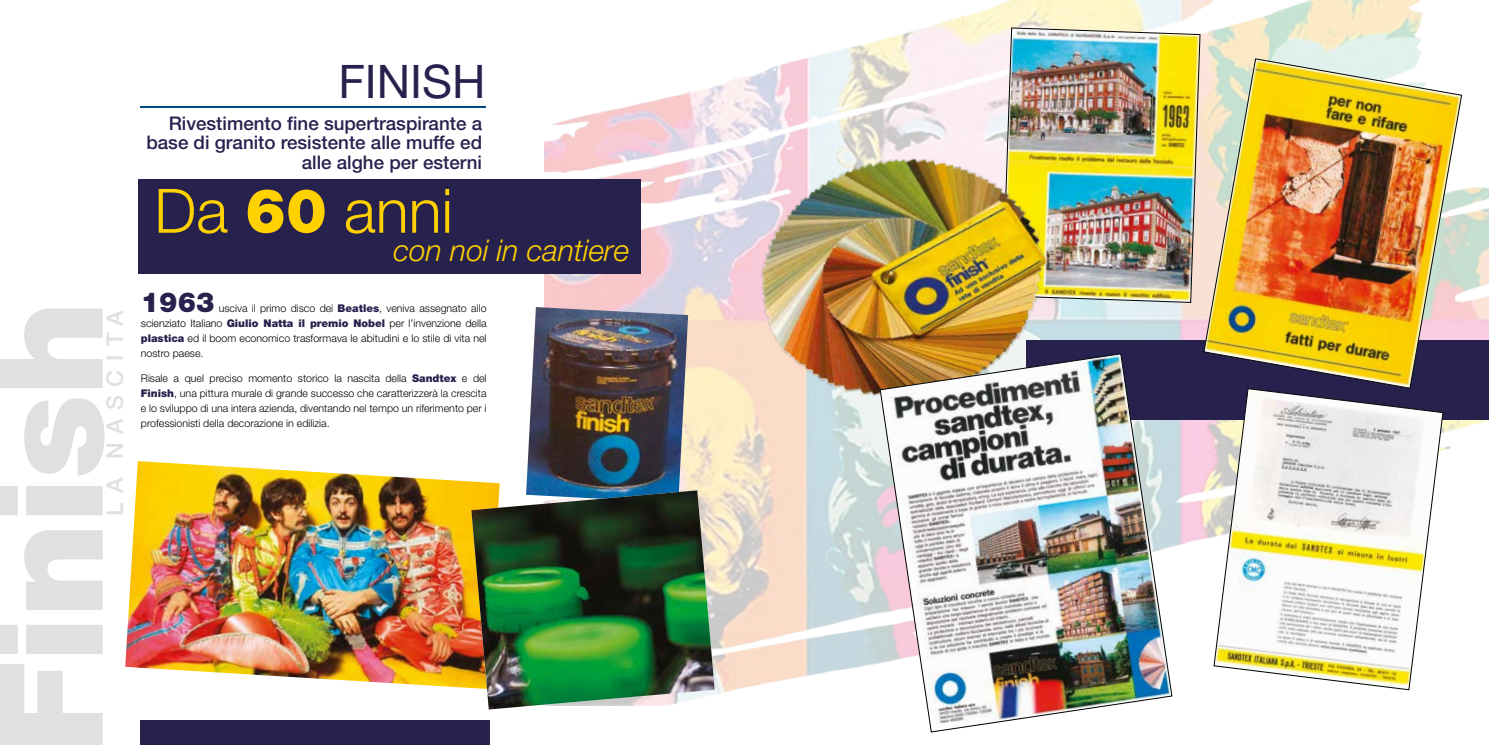
<style>
.page{position:relative;width:1489px;height:745px;background:#fff}
.page>*{position:absolute;margin:0;border:0;box-sizing:border-box;transform-origin:0 0}
.t1{font:900 147.5px "Helvetica Neue";letter-spacing:-.01em;color:#e0e0e0}
.t2{font:300 61.25px "Helvetica Neue";color:#ffd100}
.t3{font:46.25px "Helvetica Neue";color:#27214e}
.t4{font:italic 300 30px "Helvetica Neue";color:#ffd100}
.t5{font:900 27.5px "Helvetica Neue";color:#27214e}
.t6{font:500 23.12px "Helvetica Neue";letter-spacing:.37em;color:#e0e0e0}
.t7{font:500 18.75px/19.4px "Helvetica Neue";color:#27214e;text-align:right}
.t8{font:300 10.62px/15px "Helvetica Neue";color:#000;text-align:justify}
.s1{font-weight:900}
.s2{font-weight:900;color:#27214e}
</style>
<div class="page">
<img style="left:544px;top:0;width:944px;height:697px">
<hr style="left:141px;top:106px;width:345px;height:2px;background:#004980">
<div style="left:138px;top:179px;width:503px;height:94px;background:#27214e"></div>
<div style="left:1026px;top:340px;width:462px;height:80px;background:#27214e"></div>
<svg style="left:1213px;top:389px;width:230px;height:301px"></svg>
<img style="left:1001px;top:27px;width:199px;height:276px">
<img style="left:1202px;top:58px;width:260px;height:331px">
<img style="left:125px;top:461px;width:374px;height:227px">
<div style="left:140px;top:719px;width:349px;height:25px;background:#27214e"></div>
<img style="left:742px;top:138px;width:321px;height:278px">
<img style="left:526px;top:307px;width:162px;height:183px">
<img style="left:879px;top:353px;width:293px;height:379px">
<img style="left:471px;top:490px;width:243px;height:219px">
<h1 class="t1" style="left:-38px;top:753px;width:454px;rotate:-90deg">Finish</h1>
<h3 class="t6" style="left:101px;top:516px;width:207px;rotate:-90deg">LA NASCITA</h3>
<h3 class="t3" style="left:338px;top:54px;width:149px">FINISH</h3>
<h3 class="t7" style="left:146px;top:113px;width:337px">Rivestimento fine supertraspirante a base di granito resistente alle muffe ed alle alghe per esterni</h3>
<h2 class="t2" style="left:154px;top:173px;width:300px">Da <span class="s1">60</span> anni</h2>
<h3 class="t4" style="left:393px;top:233px;width:237px">con noi in cantiere</h3>
<h3 class="t5" style="left:141px;top:285px;width:75px">1963</h3>
<p class="t8" style="left:141px;top:300px;width:347px;text-indent:78px">usciva il primo disco dei <span class="s2">Beatles</span>, veniva assegnato allo scienziato Italiano <span class="s2">Giulio Natta il premio Nobel</span> per l’invenzione della <span class="s2">plastica</span> ed il boom economico trasformava le abitudini e lo stile di vita nel nostro paese.</p>
<p class="t8" style="left:141px;top:370px;width:347px">Risale a quel preciso momento storico la nascita della <span class="s2">Sandtex</span> e del <span class="s2">Finish</span>, una pittura murale di grande successo che caratterizzerà la crescita e lo sviluppo di una intera azienda, diventando nel tempo un riferimento per i professionisti della decorazione in edilizia.</p>
</div>
